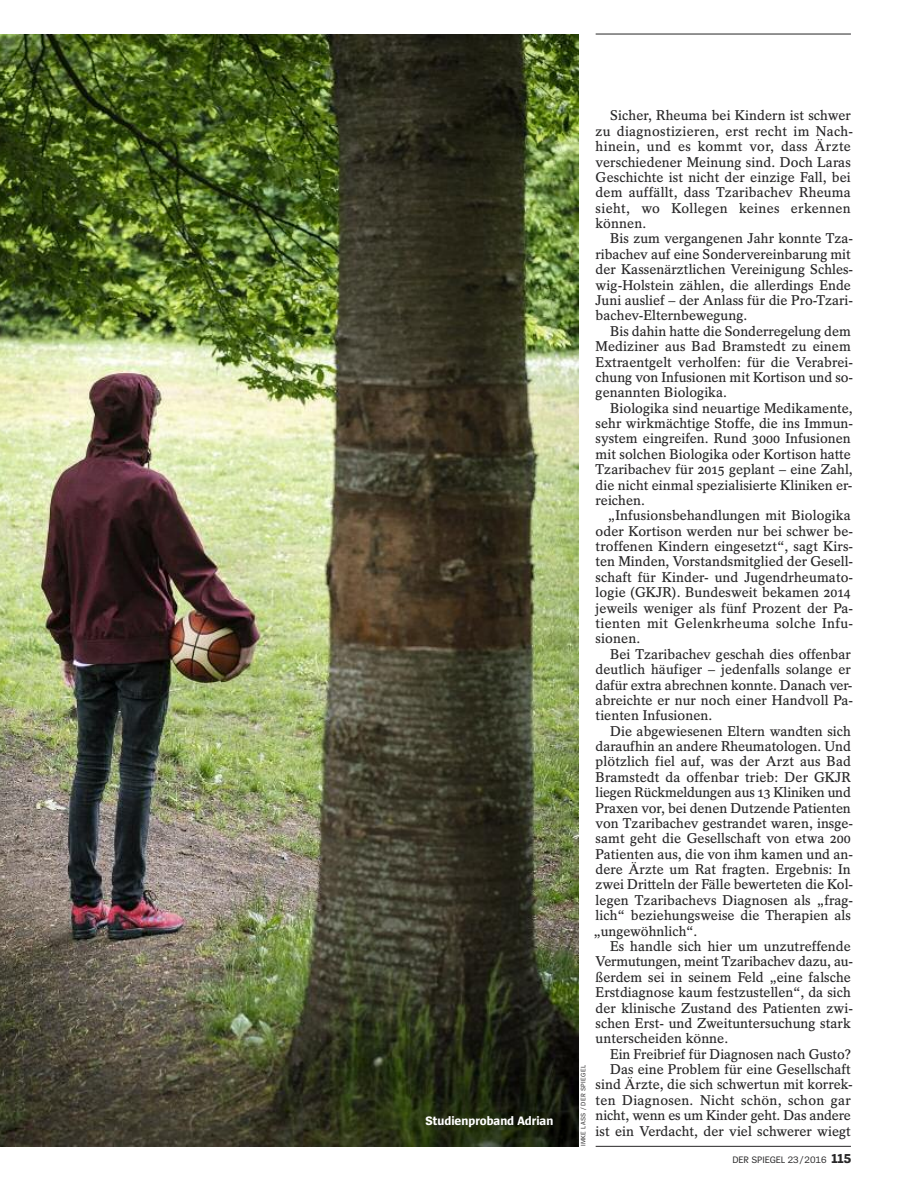
<style>
.page{position:relative;width:902px;height:1191px;background:#fff}
.page>*{position:absolute;margin:0;border:0;box-sizing:border-box;transform-origin:0 0}
.t1{font:600 14.1px/15.5px "Spiegel Serif";color:#272627}
.t2{font:700 12.75px "Spiegel Sans";color:#fff}
.t3{font:9.75px "Spiegel Sans";letter-spacing:-.005em;color:#272627}
.t4{font:6.75px "Spiegel Sans";letter-spacing:.05em;color:#272627}
.s1{font-weight:700;font-size:13.5px}
</style>
<div class="page">
<hr style="left:595px;top:34px;width:255px;height:1px;background:#272627">
<hr style="left:595px;top:1146px;width:255px;height:1px;background:#272627">
<img style="left:0;top:34px;width:578px;height:1112px">
<p class="t2" style="left:425px;top:1114px;width:129px">Studienproband Adrian</p>
<p class="t4" style="left:579px;top:1146px;width:83px;rotate:-90deg">IMKE LASS / DER SPIEGEL</p>
<p class="t1" style="left:595px;top:108px;width:259px;text-indent:14px">Sicher, Rheuma bei Kindern ist schwer zu diagnostizieren, erst recht im Nach&shy;hinein, und es kommt vor, dass Ärzte verschiedener Meinung sind. Doch Laras Geschichte ist nicht der einzige Fall, bei dem auffällt, dass Tzaribachev Rheuma sieht, wo Kollegen keines erkennen können.</p>
<p class="t1" style="left:595px;top:231px;width:259px;text-indent:14px">Bis zum vergangenen Jahr konnte Tza&shy;ribachev auf eine Sondervereinbarung mit der Kassenärztlichen Vereinigung Schles&shy;wig-Holstein zählen, die allerdings Ende Juni auslief – der Anlass für die Pro-Tzari&shy;bachev-Elternbewegung.</p>
<p class="t1" style="left:595px;top:323px;width:259px;text-indent:14px">Bis dahin hatte die Sonderregelung dem Mediziner aus Bad Bramstedt zu einem Extraentgelt verholfen: für die Verabrei&shy;chung von Infusionen mit Kortison und so&shy;genannten Biologika.</p>
<p class="t1" style="left:595px;top:400px;width:259px;text-indent:14px">Biologika sind neuartige Medikamente, sehr wirkmächtige Stoffe, die ins Immun&shy;system eingreifen. Rund 3000 Infusionen mit solchen Biologika oder Kortison hatte Tzaribachev für 2015 geplant – eine Zahl, die nicht einmal spezialisierte Kliniken er&shy;reichen.</p>
<p class="t1" style="left:595px;top:508px;width:259px;text-indent:12px">„Infusionsbehandlungen mit Biologika oder Kortison werden nur bei schwer be&shy;troffenen Kindern eingesetzt“, sagt Kirs&shy;ten Minden, Vorstandsmitglied der Gesell&shy;schaft für Kinder- und Jugendrheumato&shy;logie (GKJR). Bundesweit bekamen 2014 jeweils weniger als fünf Prozent der Pa&shy;tienten mit Gelenkrheuma solche Infu&shy;sionen.</p>
<p class="t1" style="left:595px;top:646px;width:259px;text-indent:14px">Bei Tzaribachev geschah dies offenbar deutlich häufiger – jedenfalls solange er dafür extra abrechnen konnte. Danach ver&shy;abreichte er nur noch einer Handvoll Pa&shy;tienten Infusionen.</p>
<p class="t1" style="left:593px;top:723px;width:261px;text-indent:17px">Die abgewiesenen Eltern wandten sich daraufhin an andere Rheumatologen. Und plötzlich fiel auf, was der Arzt aus Bad Bramstedt da offenbar trieb: Der GKJR liegen Rückmeldungen aus 13 Kliniken und Praxen vor, bei denen Dutzende Patienten von Tzaribachev gestrandet waren, insge&shy;samt geht die Gesellschaft von etwa 200<br>Patienten aus, die von ihm kamen und an&shy;dere Ärzte um Rat fragten. Ergebnis: In zwei Dritteln der Fälle bewerteten die Kol&shy;legen Tzaribachevs Diagnosen als „frag&shy;lich“ beziehungsweise die Therapien als „ungewöhnlich“.</p>
<p class="t1" style="left:595px;top:938px;width:259px;text-indent:14px">Es handle sich hier um unzutreffende Vermutungen, meint Tzaribachev dazu, au&shy;ßerdem sei in seinem Feld „eine falsche Erstdiagnose kaum festzustellen“, da sich der klinische Zustand des Patienten zwi&shy;schen Erst- und Zweituntersuchung stark unterscheiden könne.</p>
<p class="t1" style="left:595px;top:1046px;width:259px;text-align:right">Ein Freibrief für Diagnosen nach Gusto?<br>Das eine Problem für eine Gesellschaft sind Ärzte, die sich schwertun mit korrek&shy;ten Diagnosen. Nicht schön, schon gar nicht, wenn es um Kinder geht. Das andere ist ein Verdacht, der viel schwerer wiegt</p>
<p class="t3" style="left:732px;top:1154px;width:120px">DER SPIEGEL 23/2016 <span class="s1">115</span></p>
</div>
